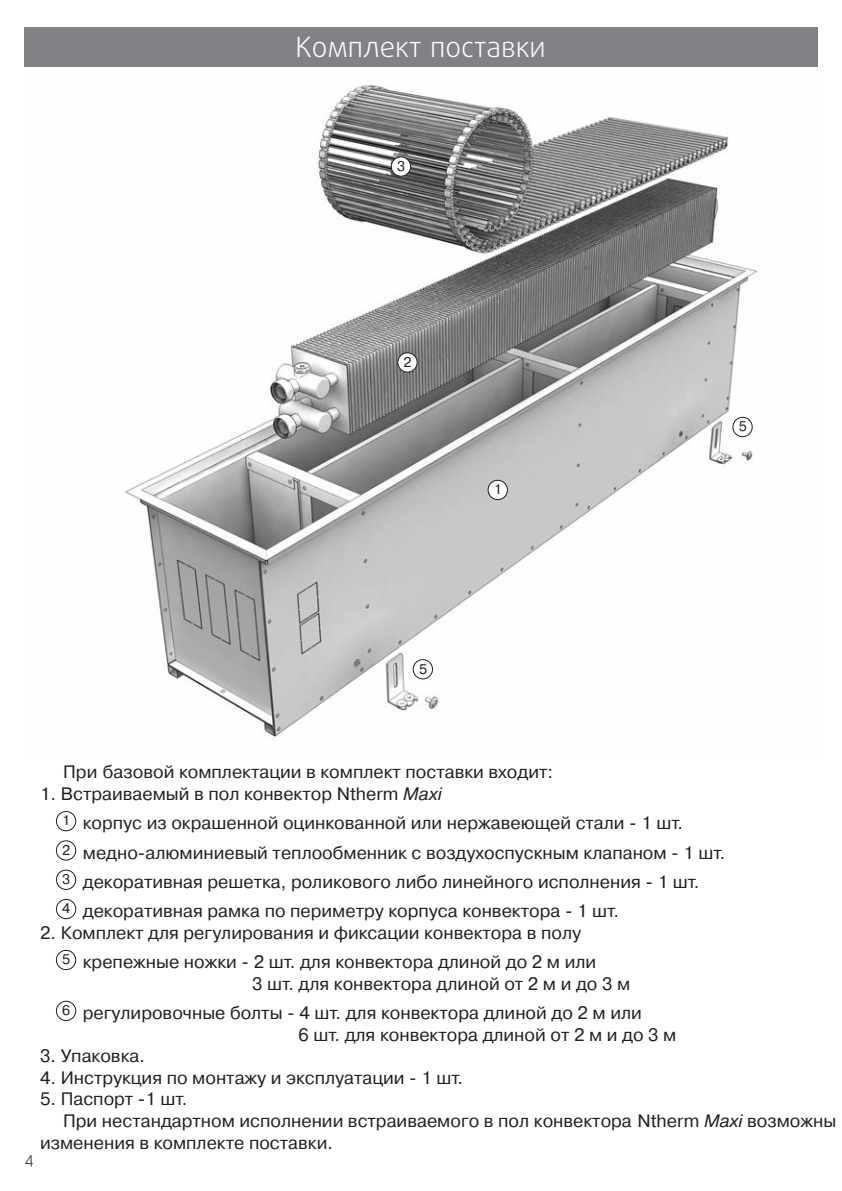
<style>
.page{position:relative;width:842px;height:1191px;background:#fff}
.page>*{position:absolute;margin:0;border:0;box-sizing:border-box;transform-origin:0 0}
.t1{font:300 28px "Daxline Pro";color:#fff}
.t2{font:18px/29.2px "Pragmatica C";color:#231f20}
.t3{font:300 16px "Daxline Pro";color:#231f20}
.t4{font:14px/29.2px "Pragmatica C";color:#231f20;text-align:justify}
.s1{font-style:italic}
</style>
<div class="page">
<img style="left:125px;top:85px;width:633px;height:654px">
<div style="left:24px;top:28px;width:794px;height:39px;background:#808285"></div>
<div style="left:56px;top:1000px;width:20px;height:21px;border:2px solid #231f20;border-radius:50%"></div>
<div style="left:56px;top:811px;width:20px;height:20px;border:2px solid #231f20;border-radius:50%"></div>
<div style="left:56px;top:840px;width:20px;height:20px;border:2px solid #231f20;border-radius:50%"></div>
<div style="left:56px;top:869px;width:20px;height:21px;border:2px solid #231f20;border-radius:50%"></div>
<div style="left:56px;top:899px;width:20px;height:20px;border:2px solid #231f20;border-radius:50%"></div>
<div style="left:56px;top:949px;width:20px;height:21px;border:2px solid #231f20;border-radius:50%"></div>
<div style="left:488px;top:480px;width:19px;height:19px;background:#fff;border-radius:50%"></div>
<div style="left:488px;top:480px;width:20px;height:20px;border:2px solid #231f20;border-radius:50%"></div>
<div style="left:398px;top:353px;width:19px;height:19px;background:#fff;border-radius:50%"></div>
<div style="left:397px;top:352px;width:21px;height:20px;border:2px solid #231f20;border-radius:50%"></div>
<div style="left:391px;top:157px;width:20px;height:19px;background:#fff;border-radius:50%"></div>
<div style="left:391px;top:156px;width:20px;height:21px;border:2px solid #231f20;border-radius:50%"></div>
<div style="left:413px;top:659px;width:19px;height:20px;background:#fff;border-radius:50%"></div>
<div style="left:413px;top:659px;width:20px;height:20px;border:2px solid #231f20;border-radius:50%"></div>
<div style="left:733px;top:417px;width:19px;height:19px;background:#fff;border-radius:50%"></div>
<div style="left:732px;top:417px;width:21px;height:20px;border:2px solid #231f20;border-radius:50%"></div>
<h1 class="t1" style="left:295px;top:35px;width:252px">Комплект поставки</h1>
<p class="t4" style="left:397px;top:151px;width:10px">3</p>
<p class="t4" style="left:404px;top:347px;width:10px">2</p>
<p class="t4" style="left:419px;top:654px;width:10px">5</p>
<p class="t4" style="left:494px;top:475px;width:10px">1</p>
<p class="t4" style="left:739px;top:412px;width:10px">5</p>
<p class="t2" style="left:63px;top:757px;width:491px">При базовой комплектации в комплект поставки входит:</p>
<p class="t2" style="left:83px;top:779px;width:644px;text-indent:-43px">1. Встраиваемый в пол конвектор Ntherm <span class="s1">Maxi<br></span>корпус из окрашенной оцинкованной или нержавеющей стали 1 шт. медно алюминиевый теплообменник с воздухоспускным клапаном 1 шт. декоративная решетка, роликового либо линейного исполнения 1 шт. декоративная рамка по периметру корпуса конвектора 1 шт.</p>
<p class="t2" style="left:83px;top:918px;width:515px;text-indent:-43px">2. Комплект для регулирования и фиксации конвектора в полу крепежные ножки 2 шт. для конвектора длиной до 2 м или</p>
<p class="t2" style="left:83px;top:969px;width:560px;text-indent:169px">3 шт. для конвектора длиной от 2 м и до 3 м регулировочные болты 4 шт. для конвектора длиной до 2 м или</p>
<p class="t2" style="left:298px;top:1019px;width:380px">6 шт. для конвектора длиной от 2 м и до 3 м</p>
<p class="t2" style="left:40px;top:1041px;width:106px">3. Упаковка.</p>
<p class="t2" style="left:40px;top:1063px;width:425px">4. Инструкция по монтажу и эксплуатации 1 шт.</p>
<p class="t2" style="left:40px;top:1084px;width:149px">5. Паспорт 1 шт.</p>
<p class="t2" style="left:63px;top:1106px;width:774px">При нестандартном исполнении встраиваемого в пол конвектора Ntherm <span class="s1">Maxi</span> возможны</p>
<p class="t2" style="left:40px;top:1127px;width:294px">изменения в комплекте поставки.</p>
<p class="t4" style="left:62px;top:806px;width:10px">1<br>2<br>3<br>4</p>
<p class="t4" style="left:62px;top:944px;width:10px">5</p>
<p class="t4" style="left:62px;top:995px;width:10px">6</p>
<p class="t3" style="left:25px;top:1151px;width:11px">4</p>
</div>
